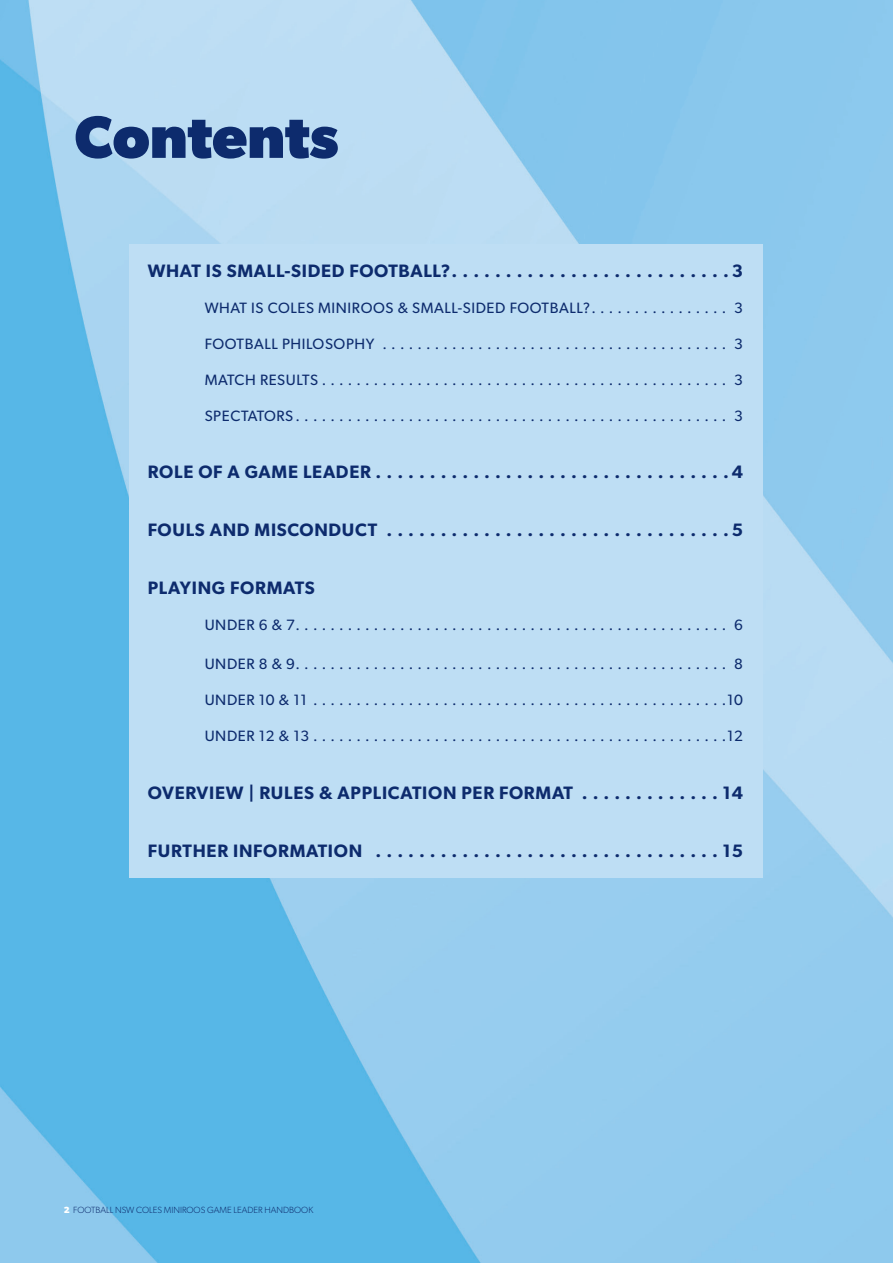
<style>
.page{position:relative;width:893px;height:1263px;background:#fff}
.page>*{position:absolute;margin:0;border:0;box-sizing:border-box;transform-origin:0 0}
.t1{font:700 60px "Gibson";color:#0d2b6d}
.contents_text{font:600 18px "Gibson";letter-spacing:.04em;color:#0d2b6d}
.contents_text-2{font:15px "Gibson";letter-spacing:.04em;color:#0d2b6d}
.t2{font:300 9px "Gibson";color:#0d2b6d}
.s1{font-weight:700;color:#fff}
</style>
<div class="page">
<img style="left:0;top:0;width:893px;height:1263px">
<div style="left:130px;top:244px;width:633px;height:634px;background:#bedef4"></div>
<p class="t1" style="left:74px;top:101px;width:266px">Contents</p>
<p class="contents_text" style="left:148px;top:260px;width:597px">WHAT IS SMALL-SIDED FOOTBALL? . . . . . . . . . . . . . . . . . . . . . . . . . 3</p>
<p class="contents_text-2" style="left:205px;top:299px;width:540px">WHAT IS COLES MINIROOS &amp; SMALL-SIDED FOOTBALL? . . . . . . . . . . . . . . . . 3</p>
<p class="contents_text-2" style="left:205px;top:335px;width:540px">FOOTBALL PHILOSOPHY . . . . . . . . . . . . . . . . . . . . . . . . . . . . . . . . . . . . . . . . 3</p>
<p class="contents_text-2" style="left:205px;top:371px;width:540px">MATCH RESULTS . . . . . . . . . . . . . . . . . . . . . . . . . . . . . . . . . . . . . . . . . . . . . . . 3</p>
<p class="contents_text-2" style="left:205px;top:407px;width:540px">SPECTATORS . . . . . . . . . . . . . . . . . . . . . . . . . . . . . . . . . . . . . . . . . . . . . . . . . . 3</p>
<p class="contents_text" style="left:148px;top:461px;width:597px">ROLE OF A GAME LEADER . . . . . . . . . . . . . . . . . . . . . . . . . . . . . . . . 4</p>
<p class="contents_text" style="left:148px;top:519px;width:597px">FOULS AND MISCONDUCT . . . . . . . . . . . . . . . . . . . . . . . . . . . . . . . 5</p>
<p class="contents_text" style="left:148px;top:577px;width:168px">PLAYING FORMATS</p>
<p class="contents_text-2" style="left:205px;top:615px;width:540px">UNDER 6 &amp; 7.................................................. 6</p>
<p class="contents_text-2" style="left:205px;top:655px;width:540px">UNDER 8 &amp; 9.................................................. 8</p>
<p class="contents_text-2" style="left:205px;top:691px;width:540px">UNDER 10 &amp; 11 . . . . . . . . . . . . . . . . . . . . . . . . . . . . . . . . . . . . . . . . . . . . . . . 10</p>
<p class="contents_text-2" style="left:205px;top:727px;width:540px">UNDER 12 &amp; 13 . . . . . . . . . . . . . . . . . . . . . . . . . . . . . . . . . . . . . . . . . . . . . . . 12</p>
<p class="contents_text" style="left:148px;top:782px;width:597px">OVERVIEW | RULES &amp; APPLICATION PER FORMAT . . . . . . . . . . . . 14</p>
<p class="contents_text" style="left:148px;top:839px;width:597px">FURTHER INFORMATION . . . . . . . . . . . . . . . . . . . . . . . . . . . . . . . 15</p>
<p class="t2" style="left:64px;top:1205px;width:251px"><span class="s1">2</span> FOOTBALL NSW COLES MINIROOS GAME LEADER HANDBOOK</p>
</div>
